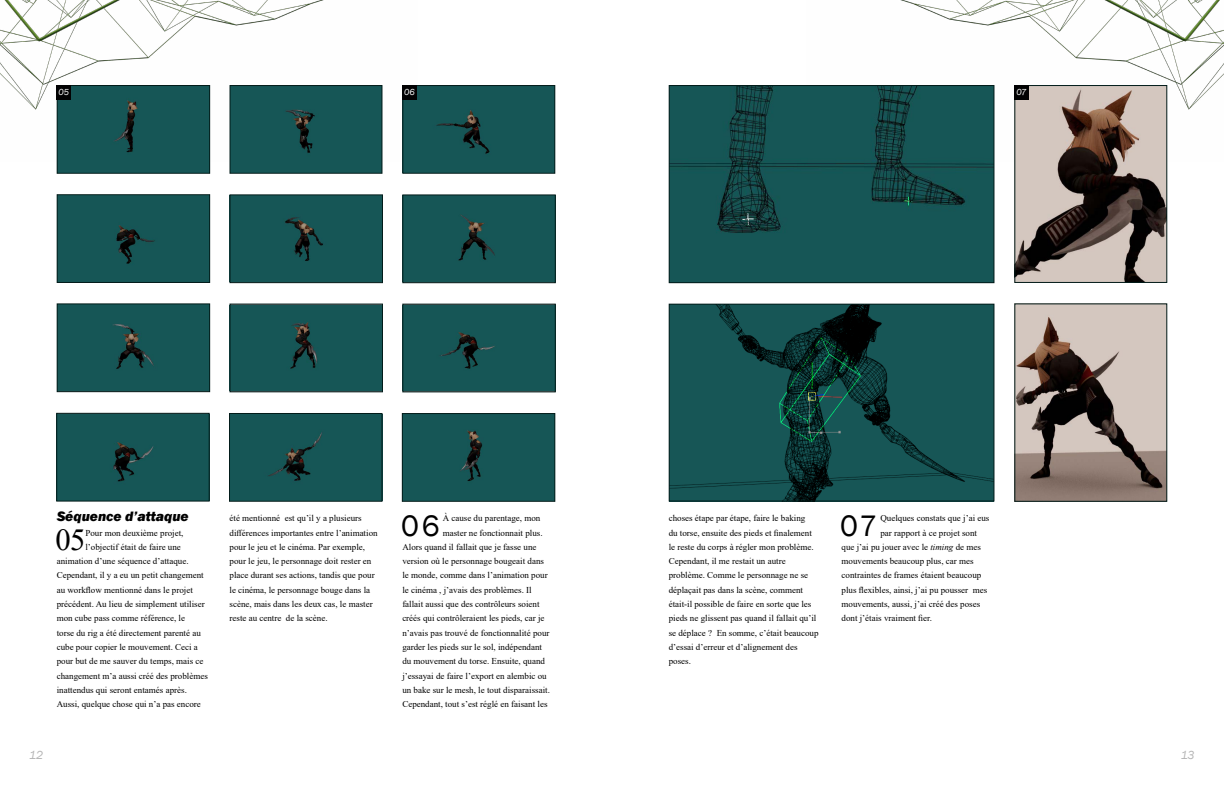
<style>
.page{position:relative;width:1224px;height:792px;background:#fff}
.page>*{position:absolute;margin:0;border:0;box-sizing:border-box;transform-origin:0 0}
.t1{font:30.6px "Times New Roman";color:#000}
.t2{font:30.5px "Franklin Gothic";color:#000}
.t3{font:italic 800 14px "Franklin Gothic";color:#000}
.t4{font:italic 12px "Franklin Gothic";color:#b4b4b4}
.t5{font:9px/14.3px "Times New Roman";color:#000}
.t6{font:italic 9px "Franklin Gothic";color:#fff}
.s1{font-style:italic}
</style>
<div class="page">
<img style="left:0;top:0;width:383px;height:162px">
<img style="left:900px;top:0;width:324px;height:162px">
<div style="left:59px;top:87px;width:149px;height:85px;background:#165656"></div>
<div style="left:57px;top:85px;width:153px;height:89px;border:1px solid #021c1a"></div>
<img style="left:671px;top:87px;width:321px;height:194px">
<div style="left:669px;top:85px;width:325px;height:198px;border:1px solid #021c1a"></div>
<img style="left:671px;top:306px;width:321px;height:194px">
<div style="left:669px;top:304px;width:325px;height:198px;border:1px solid #021c1a"></div>
<img style="left:1016px;top:87px;width:149px;height:194px">
<div style="left:1014px;top:85px;width:153px;height:198px;border:1px solid #021c1a"></div>
<div style="left:57px;top:85px;width:14px;height:14px;background:#020203"></div>
<div style="left:1014px;top:85px;width:15px;height:14px;background:#020203"></div>
<div style="left:232px;top:87px;width:148px;height:85px;background:#165656"></div>
<div style="left:230px;top:85px;width:152px;height:89px;border:1px solid #021c1a"></div>
<div style="left:404px;top:87px;width:149px;height:85px;background:#165656"></div>
<div style="left:402px;top:85px;width:153px;height:89px;border:1px solid #021c1a"></div>
<div style="left:402px;top:85px;width:15px;height:14px;background:#020203"></div>
<div style="left:59px;top:196px;width:149px;height:85px;background:#165656"></div>
<div style="left:57px;top:194px;width:153px;height:89px;border:1px solid #021c1a"></div>
<div style="left:59px;top:305px;width:149px;height:85px;background:#165656"></div>
<div style="left:57px;top:303px;width:153px;height:89px;border:1px solid #021c1a"></div>
<div style="left:231px;top:196px;width:150px;height:85px;background:#165656"></div>
<div style="left:229px;top:194px;width:154px;height:89px;border:1px solid #021c1a"></div>
<div style="left:231px;top:306px;width:150px;height:84px;background:#165656"></div>
<div style="left:229px;top:304px;width:154px;height:88px;border:1px solid #021c1a"></div>
<div style="left:404px;top:196px;width:150px;height:85px;background:#165656"></div>
<div style="left:402px;top:194px;width:154px;height:89px;border:1px solid #021c1a"></div>
<div style="left:404px;top:306px;width:150px;height:84px;background:#165656"></div>
<div style="left:402px;top:304px;width:154px;height:88px;border:1px solid #021c1a"></div>
<div style="left:58px;top:415px;width:150px;height:85px;background:#165656"></div>
<div style="left:56px;top:413px;width:154px;height:89px;border:1px solid #021c1a"></div>
<div style="left:231px;top:415px;width:150px;height:85px;background:#165656"></div>
<div style="left:229px;top:413px;width:154px;height:89px;border:1px solid #021c1a"></div>
<div style="left:404px;top:415px;width:149px;height:85px;background:#165656"></div>
<div style="left:402px;top:413px;width:153px;height:89px;border:1px solid #021c1a"></div>
<img style="left:1016px;top:305px;width:149px;height:195px">
<div style="left:1014px;top:303px;width:153px;height:199px;border:1px solid #021c1a"></div>
<p class="t6" style="left:59px;top:87px;width:12px">05</p>
<p class="t6" style="left:404px;top:87px;width:12px">06</p>
<p class="t6" style="left:1016px;top:87px;width:12px">07</p>
<h3 class="t3" style="left:57px;top:507px;width:134px">Séquence d’attaque</h3>
<h1 class="t1" style="left:56px;top:518px;width:31px">05</h1>
<p class="t5" style="left:85px;top:525px;width:99px">Pour mon deuxième projet,</p>
<p class="t5" style="left:85px;top:539px;width:97px">l’objectif était de faire une</p>
<p class="t5" style="left:57px;top:554px;width:133px">animation d’une séquence d’attaque.</p>
<p class="t5" style="left:57px;top:568px;width:148px">Cependant, il y a eu un petit changement</p>
<p class="t5" style="left:57px;top:582px;width:138px">au workflow mentionné dans le projet</p>
<p class="t5" style="left:57px;top:597px;width:149px">précédent. Au lieu de simplement utiliser</p>
<p class="t5" style="left:57px;top:611px;width:130px">mon cube pass comme référence, le</p>
<p class="t5" style="left:57px;top:625px;width:146px">torse du rig a été directement parenté au</p>
<p class="t5" style="left:57px;top:640px;width:143px">cube pour copier le mouvement. Ceci a</p>
<p class="t5" style="left:57px;top:654px;width:148px">pour but de me sauver du temps, mais ce</p>
<p class="t5" style="left:57px;top:668px;width:153px">changement m’a aussi créé des problèmes</p>
<p class="t5" style="left:57px;top:682px;width:132px">inattendus qui seront entamés après.</p>
<p class="t5" style="left:57px;top:697px;width:146px">Aussi, quelque chose qui n’a pas encore</p>
<p class="t5" style="left:230px;top:511px;width:150px">été mentionné est qu’il y a plusieurs différences importantes entre l’animation pour le jeu et le cinéma. Par exemple, pour le jeu, le personnage doit rester en place durant ses actions, tandis que pour le cinéma, le personnage bouge dans la scène, mais dans les deux cas, le master reste au centre de la scène.</p>
<h2 class="t2" style="left:401px;top:506px;width:40px">06</h2>
<p class="t5" style="left:443px;top:511px;width:99px">À cause du parentage, mon</p>
<p class="t5" style="left:443px;top:525px;width:101px">master ne fonctionnait plus.</p>
<p class="t5" style="left:402px;top:539px;width:136px">Alors quand il fallait que je fasse une</p>
<p class="t5" style="left:402px;top:554px;width:143px">version où le personnage bougeait dans</p>
<p class="t5" style="left:402px;top:568px;width:147px">le monde, comme dans l’animation pour</p>
<p class="t5" style="left:402px;top:582px;width:131px">le cinéma , j’avais des problèmes. Il</p>
<p class="t5" style="left:402px;top:597px;width:139px">fallait aussi que des contrôleurs soient</p>
<p class="t5" style="left:402px;top:611px;width:144px">créés qui contrôleraient les pieds, car je</p>
<p class="t5" style="left:402px;top:625px;width:149px">n’avais pas trouvé de fonctionnalité pour</p>
<p class="t5" style="left:402px;top:640px;width:141px">garder les pieds sur le sol, indépendant</p>
<p class="t5" style="left:402px;top:654px;width:144px">du mouvement du torse. Ensuite, quand</p>
<p class="t5" style="left:402px;top:668px;width:146px">j’essayai de faire l’export en alembic ou</p>
<p class="t5" style="left:402px;top:682px;width:149px">un bake sur le mesh, le tout disparaissait.</p>
<p class="t5" style="left:402px;top:697px;width:147px">Cependant, tout s’est réglé en faisant les</p>
<p class="t5" style="left:669px;top:511px;width:151px">choses étape par étape, faire le baking<br>du torse, ensuite des pieds et finalement le reste du corps à régler mon problème.<br>Cependant, il me restait un autre problème. Comme le personnage ne se déplaçait pas dans la scène, comment était-il possible de faire en sorte que les pieds ne glissent pas quand il fallait qu’il se déplace ? En somme, c’était beaucoup d’essai d’erreur et d’alignement des poses.</p>
<h2 class="t2" style="left:840px;top:506px;width:39px">07</h2>
<p class="t5" style="left:880px;top:511px;width:110px">Quelques constats que j’ai eus</p>
<p class="t5" style="left:880px;top:525px;width:98px">par rapport à ce projet sont</p>
<p class="t5" style="left:842px;top:539px;width:141px">que j’ai pu jouer avec le <span class="s1">timing</span> de mes</p>
<p class="t5" style="left:842px;top:554px;width:134px">mouvements beaucoup plus, car mes</p>
<p class="t5" style="left:842px;top:568px;width:141px">contraintes de frames étaient beaucoup</p>
<p class="t5" style="left:842px;top:582px;width:147px">plus flexibles, ainsi, j’ai pu pousser mes</p>
<p class="t5" style="left:842px;top:597px;width:140px">mouvements, aussi, j’ai créé des poses</p>
<p class="t5" style="left:842px;top:611px;width:92px">dont j’étais vraiment fier.</p>
<h3 class="t4" style="left:29px;top:748px;width:16px">12</h3>
<h3 class="t4" style="left:1181px;top:748px;width:15px">13</h3>
</div>
